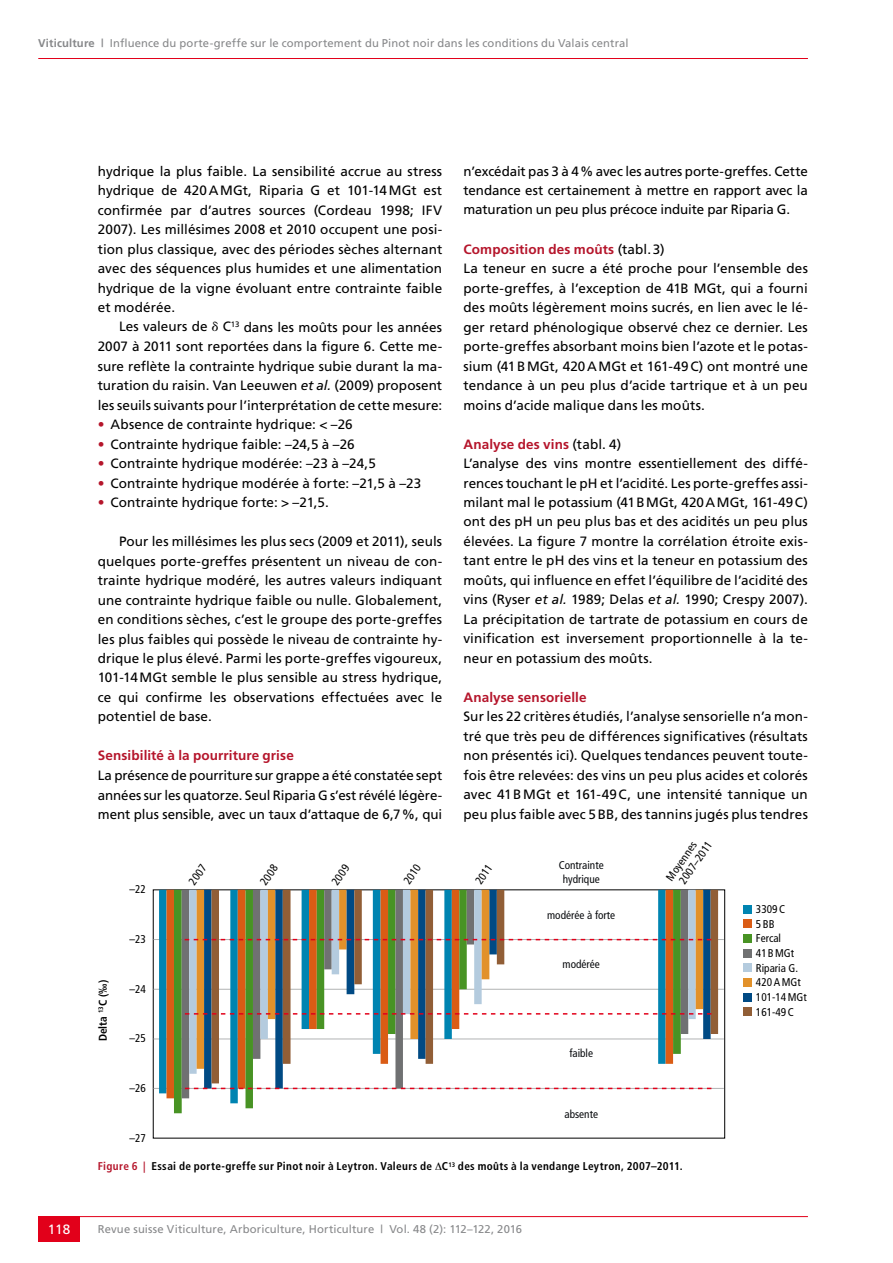
<style>
.page{position:relative;width:893px;height:1263px;background:#fff}
.page>*{position:absolute;margin:0;border:0;box-sizing:border-box;transform-origin:0 0}
.t1{font:13.5px/19.5px "Frutiger";letter-spacing:.005em;color:#000;text-align:justify}
.t2{font:700 13.5px "Frutiger";letter-spacing:.01em;color:#b5152b}
.t3{font:13.5px "Frutiger";color:#fff}
.t4{font:11.25px "Frutiger";letter-spacing:.01em;color:#87888a}
.t5{font:700 condensed 11.25px "Frutiger";letter-spacing:.03em;color:#000}
.t6{font:condensed 11.25px/14.7px "Frutiger";color:#000}
.t7{font:condensed 11.25px/13.5px "Frutiger";color:#090b0e;text-align:center}
.s1{font-weight:700}
.s2{font-style:italic}
.s3{color:#b5152b}
.s4{font-weight:700;color:#b5152b}
</style>
<div class="page">
<hr style="left:38px;top:58px;width:770px;height:1px;background:#e2001a">
<hr style="left:38px;top:1216px;width:770px;height:1px;background:#e2001a">
<div style="left:38px;top:1216px;width:42px;height:26px;background:#e2001a"></div>
<hr style="left:154px;top:1088px;width:570px;height:1px;background:#b1b3b4">
<hr style="left:154px;top:1038px;width:570px;height:1px;background:#b1b3b4">
<hr style="left:154px;top:989px;width:570px;height:1px;background:#b1b3b4">
<hr style="left:154px;top:939px;width:570px;height:1px;background:#b1b3b4">
<svg style="left:174px;top:890px;width:79px;height:223px;fill:#489324"></svg>
<svg style="left:182px;top:890px;width:503px;height:208px"></svg>
<svg style="left:204px;top:890px;width:507px;height:198px"></svg>
<svg style="left:212px;top:890px;width:506px;height:193px"></svg>
<div style="left:743px;top:905px;width:8px;height:8px;background:#0084b1"></div>
<div style="left:743px;top:919px;width:8px;height:9px;background:#da5c15"></div>
<div style="left:743px;top:934px;width:8px;height:9px;background:#489324"></div>
<div style="left:743px;top:949px;width:8px;height:8px;background:#707172"></div>
<div style="left:743px;top:963px;width:8px;height:9px;background:#b4cbde"></div>
<div style="left:743px;top:978px;width:8px;height:9px;background:#e2912a"></div>
<div style="left:743px;top:993px;width:8px;height:8px;background:#004a84"></div>
<div style="left:743px;top:1007px;width:8px;height:9px;background:#915e36"></div>
<svg style="left:185px;top:939px;width:529px;height:1px"></svg>
<svg style="left:185px;top:1088px;width:527px;height:1px"></svg>
<svg style="left:185px;top:1013px;width:529px;height:1px"></svg>
<p class="t4" style="left:38px;top:37px;width:592px"><span class="s1">Viticulture |</span> Influence du porte-greffe sur le comportement du Pinot noir dans les conditions du Valais central</p>
<p class="t1" style="left:98px;top:161px;width:346px">hydrique la plus faible. La sensibilité accrue au stress hydrique de 420AMGt, Riparia G et 101-14MGt est confirmée par d’autres sources (Cordeau 1998; IFV 2007). Les millésimes 2008 et 2010 occupent une posi&shy;tion plus classique, avec des périodes sèches alternant avec des séquences plus humides et une alimentation hydrique de la vigne évoluant entre contrainte faible et modérée.</p>
<p class="t1" style="left:98px;top:317px;width:346px;text-indent:21px">Les valeurs de C<sup>13</sup> dans les moûts pour les années 2007 à 2011 sont reportées dans la figure 6. Cette me&shy;sure reflète la contrainte hydrique subie durant la ma&shy;turation du raisin. Van Leeuwen <span class="s2">et al.</span> (2009) proposent les seuils suivants pour l’interprétation de cette mesure:</p>
<p class="t1" style="left:98px;top:414px;width:256px"><span class="s3">•</span> Absence de contrainte hydrique: &lt; –26</p>
<p class="t1" style="left:98px;top:434px;width:258px"><span class="s3">•</span> Contrainte hydrique faible: –24,5 à –26</p>
<p class="t1" style="left:98px;top:453px;width:280px"><span class="s3">•</span> Contrainte hydrique modérée: –23 à –24,5</p>
<p class="t1" style="left:98px;top:473px;width:325px"><span class="s3">•</span> Contrainte hydrique modérée à forte: –21,5 à –23</p>
<p class="t1" style="left:98px;top:492px;width:233px"><span class="s3">•</span> Contrainte hydrique forte: &gt; –21,5.</p>
<p class="t1" style="left:98px;top:531px;width:346px;text-indent:21px">Pour les millésimes les plus secs (2009 et 2011), seuls quelques porte-greffes présentent un niveau de con&shy;trainte hydrique modéré, les autres valeurs indiquant une contrainte hydrique faible ou nulle. Globalement, en conditions sèches, c’est le groupe des porte-greffes les plus faibles qui possède le niveau de contrainte hy&shy;drique le plus élevé. Parmi les porte-greffes vigoureux, 101-14MGt semble le plus sensible au stress hydrique, ce qui confirme les observations effectuées avec le potentiel de base.</p>
<p class="t2" style="left:98px;top:748px;width:198px">Sensibilité à la pourriture grise</p>
<p class="t1" style="left:98px;top:765px;width:346px">La présence de pourriture sur grappe a été constatée sept années sur les quatorze. Seul Riparia G s’est révélé légère&shy;ment plus sensible, avec un taux d’attaque de 6,7%, qui</p>
<p class="t1" style="left:463px;top:161px;width:346px">n’excédait pas 3 à 4% avec les autres porte-greffes. Cette tendance est certainement à mettre en rapport avec la maturation un peu plus précoce induite par Riparia G.</p>
<p class="t1" style="left:463px;top:239px;width:346px;text-align:left"><span class="s4">Composition des moûts</span> (tabl.3)<br>La teneur en sucre a été proche pour l’ensemble des porte-greffes, à l’exception de 41B MGt, qui a fourni des moûts légèrement moins sucrés, en lien avec le lé&shy;ger retard phénologique observé chez ce dernier. Les porte-greffes absorbant moins bien l’azote et le potas&shy;sium (41BMGt, 420AMGt et 161-49C) ont montré une tendance à un peu plus d’acide tartrique et à un peu moins d’acide malique dans les moûts.</p>
<p class="t1" style="left:463px;top:434px;width:346px;text-align:left"><span class="s4">Analyse des vins</span> (tabl. 4)<br>L’analyse des vins montre essentiellement des diffé&shy;rences touchant le pH et l’acidité. Les porte-greffes assi&shy;milant mal le potassium (41BMGt, 420AMGt, 161-49C) ont des pH un peu plus bas et des acidités un peu plus élevées. La figure 7 montre la corrélation étroite exis&shy;tant entre le pH des vins et la teneur en potassium des moûts, qui influence en effet l’équilibre de l’acidité des vins (Ryser <span class="s2">et al.</span> 1989; Delas <span class="s2">et al.</span> 1990; Crespy 2007).<br>La précipitation de tartrate de potassium en cours de vinification est inversement proportionnelle à la te&shy;neur en potassium des moûts.</p>
<p class="t2" style="left:463px;top:689px;width:125px">Analyse sensorielle</p>
<p class="t1" style="left:463px;top:707px;width:346px">Sur les 22 critères étudiés, l’analyse sensorielle n’a mon&shy;tré que très peu de différences significatives (résultats non présentés ici). Quelques tendances peuvent toute&shy;fois être relevées: des vins un peu plus acides et colorés avec 41BMGt et 161-49C, une intensité tannique un peu plus faible avec 5BB, des tannins jugés plus tendres</p>
<p class="t5" style="left:96px;top:1041px;width:63px;rotate:-90deg">Delta <sup>13</sup>C (‰)</p>
<p class="t6" style="left:130px;top:882px;width:18px">–22</p>
<p class="t6" style="left:130px;top:932px;width:18px">–23</p>
<p class="t6" style="left:130px;top:981px;width:18px">–24</p>
<p class="t6" style="left:130px;top:1031px;width:18px">–25</p>
<p class="t6" style="left:130px;top:1081px;width:18px">–26</p>
<p class="t6" style="left:130px;top:1130px;width:18px">–27</p>
<p class="t6" style="left:185px;top:879px;width:24px;rotate:-55deg">2007</p>
<p class="t6" style="left:257px;top:880px;width:24px;rotate:-55deg">2008</p>
<p class="t6" style="left:328px;top:880px;width:24px;rotate:-55deg">2009</p>
<p class="t6" style="left:400px;top:879px;width:23px;rotate:-55deg">2010</p>
<p class="t6" style="left:472px;top:879px;width:23px;rotate:-55deg">2011</p>
<p class="t7" style="left:559px;top:858px;width:47px">Contrainte hydrique</p>
<p class="t7" style="left:547px;top:908px;width:70px">modérée à forte</p>
<p class="t7" style="left:563px;top:957px;width:39px">modérée</p>
<p class="t7" style="left:569px;top:1046px;width:25px">faible</p>
<p class="t7" style="left:564px;top:1107px;width:35px">absente</p>
<p class="t6" style="left:666px;top:872px;width:50px;line-height:12.5px;text-indent:-5px;rotate:-55deg">Moyennes<br>2007–2011</p>
<p class="t5" style="left:98px;top:1160px;width:586px"><span class="s3">Figure 6 |</span> Essai de porte-greffe sur Pinot noir à Leytron. Valeurs de ∆C<sup>13</sup> des moûts à la vendange Leytron, 2007–2011.</p>
<p class="t3" style="left:48px;top:1221px;width:24px">118</p>
<p class="t4" style="left:98px;top:1223px;width:426px">Revue suisse Viticulture, Arboriculture, Horticulture | Vol. 48 (2): 112–122, 2016</p>
<p class="t6" style="left:756px;top:902px;width:52px">3309 C<br>5 BB<br>Fercal<br>41 B MGt<br>Riparia G.<br>420 A MGt<br>101-14 MGt<br>161-49 C</p>
</div>
